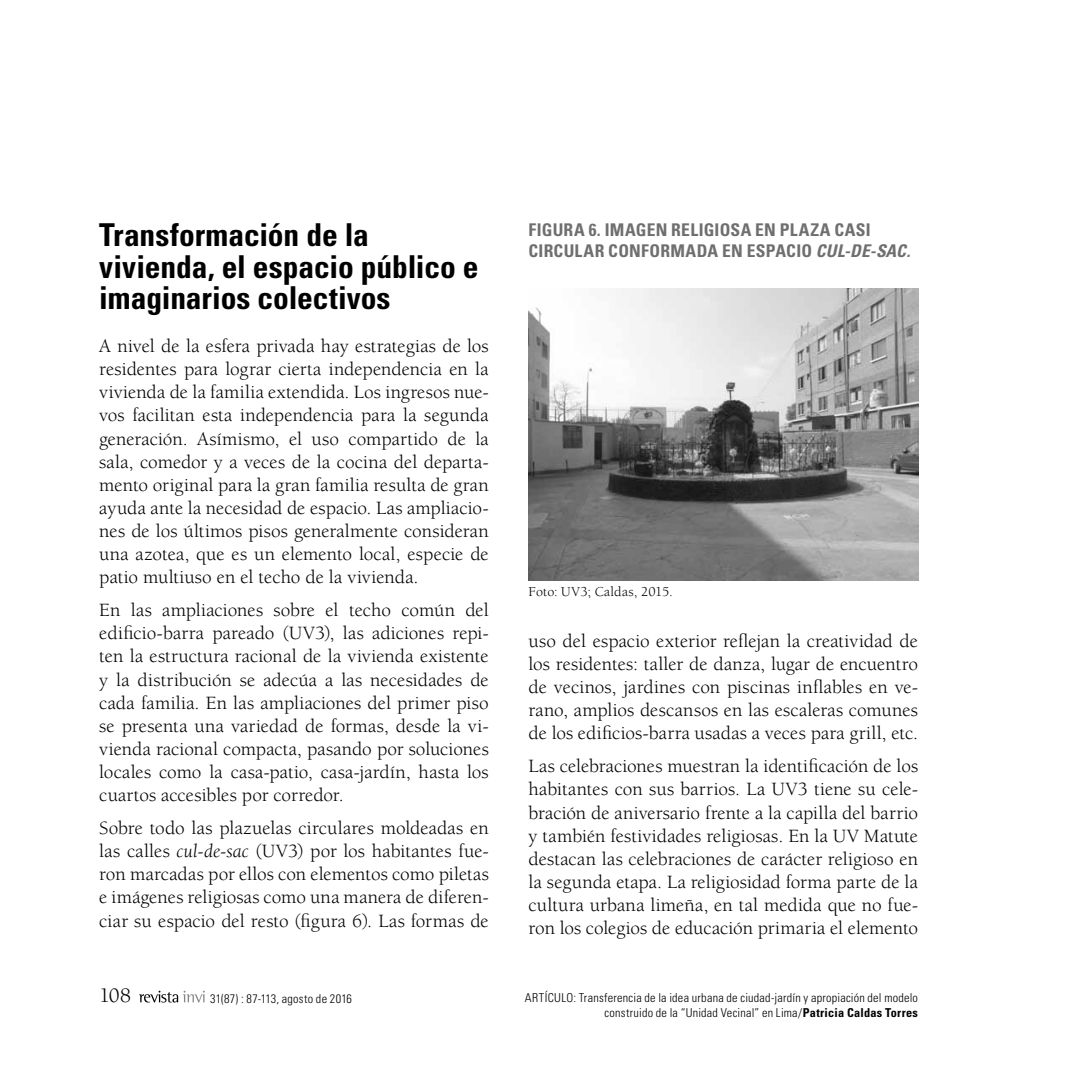
<style>
.page{position:relative;width:1067px;height:1067px;background:#fff}
.page>*{position:absolute;margin:0;border:0;box-sizing:border-box;transform-origin:0 0}
.t1{font:700 condensed 31.5px/31.5px "Univers LT Std";letter-spacing:-.005em;color:#000}
.t2{font:21px "Berkeley Std";color:#000}
.t3{font:19.25px/23.1px "Berkeley Std";letter-spacing:.005em;color:#000;text-align:justify}
.t4{font:700 condensed 17.5px "Univers LT Std";letter-spacing:.04em;color:#706f6f}
.t5{font:italic 700 condensed 17.5px "Univers LT Std";color:#706f6f}
.t6{font:14px "Berkeley Std";letter-spacing:.01em;color:#000}
.t7{font:300 condensed 12.25px/14.7px "Univers LT Std";letter-spacing:.02em;color:#000;text-align:right}
.s1{font-style:italic}
.s2{font-style:inherit}
.s3{font-weight:700}
</style>
<div class="page">
<svg style="left:139px;top:990px;width:66px;height:12px"></svg>
<img style="left:528px;top:288px;width:390px;height:292px">
<h1 class="t1" style="left:99px;top:219px;width:381px">Transformación de la vivienda, el espacio público e imaginarios colectivos</h1>
<p class="t3" style="left:99px;top:335px;width:391px">A nivel de la esfera privada hay estrategias de los residentes para lograr cierta independencia en la vivienda de la familia extendida. Los ingresos nue&shy;vos facilitan esta independencia para la segunda generación. Asímismo, el uso compartido de la sala, comedor y a veces de la cocina del departa&shy;mento original para la gran familia resulta de gran ayuda ante la necesidad de espacio. Las ampliacio&shy;nes de los últimos pisos generalmente consideran una azotea, que es un elemento local, especie de patio multiuso en el techo de la vivienda.</p>
<p class="t3" style="left:99px;top:599px;width:391px">En las ampliaciones sobre el techo común del edificio-barra pareado (UV3), las adiciones repi&shy;ten la estructura racional de la vivienda existente y la distribución se adecúa a las necesidades de cada familia. En las ampliaciones del primer piso se presenta una variedad de formas, desde la vi&shy;vienda racional compacta, pasando por soluciones locales como la casa-patio, casa-jardín, hasta los cuartos accesibles por corredor.</p>
<p class="t3" style="left:99px;top:817px;width:391px">Sobre todo las plazuelas circulares moldeadas en las calles <span class="s1">cul-de-sac</span> (UV3) por los habitantes fue&shy;ron marcadas por ellos con elementos como piletas e imágenes religiosas como una manera de diferen&shy;ciar su espacio del resto (figura 6). Las formas de</p>
<p class="t4" style="left:528px;top:219px;width:19px">Figura</p>
<p class="t4" style="left:588px;top:219px;width:34px">6. Imagen</p>
<p class="t4" style="left:671px;top:219px;width:10px">religiosa</p>
<p class="t4" style="left:755px;top:219px;width:89px">en plazacasi</p>
<p class="t4" style="left:528px;top:240px;width:11px">circular</p>
<p class="t4" style="left:608px;top:240px;width:12px">conformada</p>
<p class="t4" style="left:722px;top:240px;width:35px">en espacio</p>
<p class="t5" style="left:816px;top:240px;width:96px">CUL-DE-SAC.</p>
<p class="t6" style="left:528px;top:584px;width:146px">Foto: UV3; Caldas, 2015.</p>
<p class="t3" style="left:528px;top:629px;width:391px">uso del espacio exterior reflejan la creatividad de los residentes: taller de danza, lugar de encuentro de vecinos, jardines con piscinas inflables en ve&shy;rano, amplios descansos en las escaleras comunes de los edificios-barra usadas a veces para grill, etc.</p>
<p class="t3" style="left:528px;top:755px;width:391px">Las celebraciones muestran la identificación de los habitantes con sus barrios. La UV3 tiene su cele&shy;bración de aniversario frente a la capilla del barrio y también festividades religiosas. En la UV Matute destacan las celebraciones de carácter religioso en la segunda etapa. La religiosidad forma parte de la cultura urbana limeña, en tal medida que no fue&shy;ron los colegios de educación primaria el elemento</p>
<p class="t2" style="left:99px;top:983px;width:33px">108</p>
<p class="t7" style="left:210px;top:990px;width:143px">31(87) : 87-113, agosto de 2016</p>
<p class="t7" style="left:525px;top:990px;width:394px"><span class="s2">ARTÍCULO:</span> Transferencia de la idea urbana de ciudad-jardín y apropiación del modelo construido de la “Unidad Vecinal” en Lima/<span class="s3">Patricia Caldas Torres</span></p>
</div>
